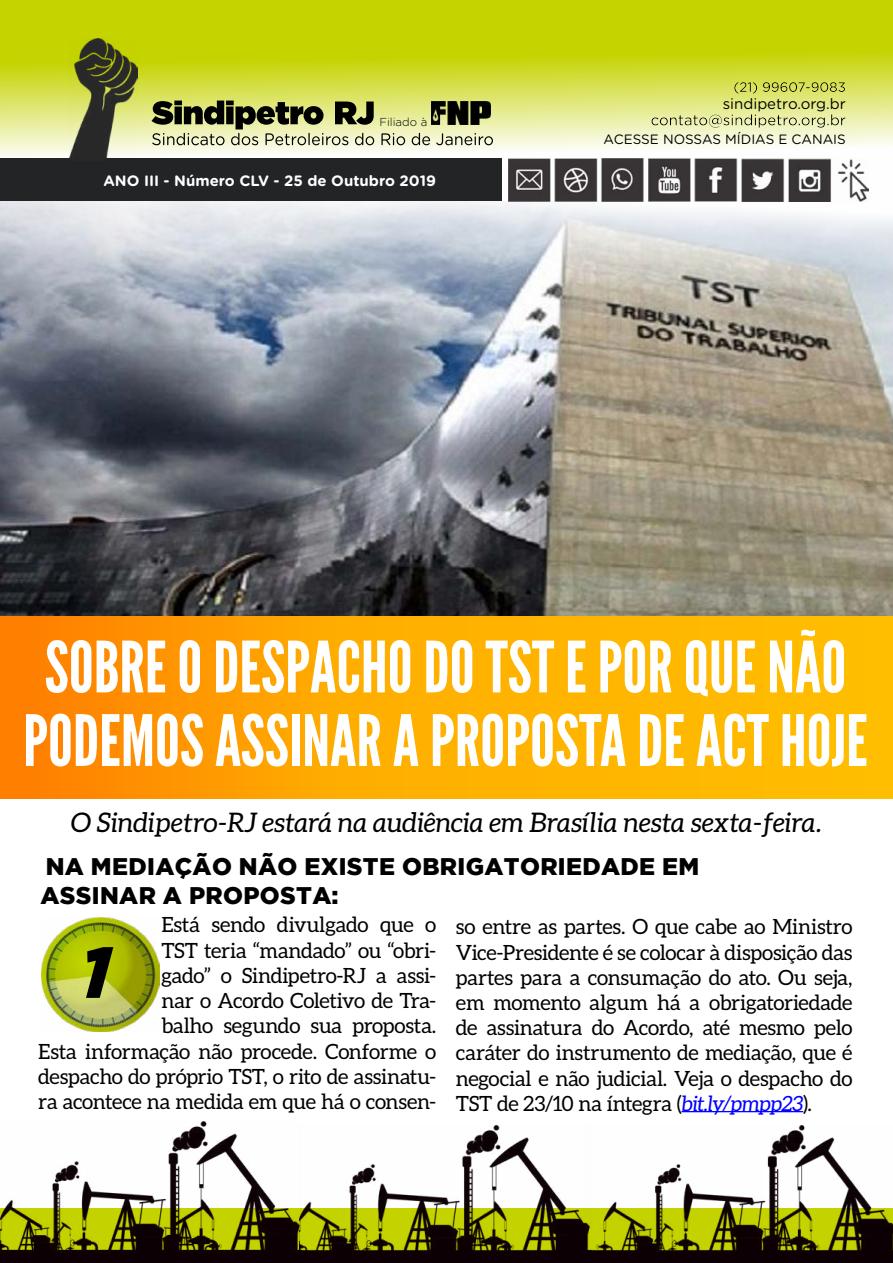
<style>
.page{position:relative;width:893px;height:1263px;background:#fff}
.page>*{position:absolute;margin:0;border:0;box-sizing:border-box;transform-origin:0 0}
.t1{font:italic 900 72px "Gotham";color:#000}
.t2{font:70.5px/73.5px "League Gothic";color:#fff;text-align:center}
.t3{font:italic 27px "Aleo";color:#000}
.t4{font:900 24px/28.8px "Gotham";letter-spacing:.015em;color:#000}
.t5{font:21px/25.2px "Aleo";letter-spacing:-.015em;color:#000;text-align:right}
.t6{font:700 15px "Gotham Rounded";color:#fff}
.t7{font:15px "Gotham Rounded";color:#000}
.t8{font:13.5px "Gotham Rounded";color:#000}
.t9{font:300 11.55px "Gotham Rounded";color:#000}
.s1{font-style:italic;color:#00f}
</style>
<div class="page">
<img style="left:0;top:202px;width:893px;height:415px">
<svg style="left:0;top:0;width:893px;height:201px;background:#d3dd43"></svg>
<div style="left:0;top:158px;width:502px;height:42px;background:#222425"></div>
<svg style="left:152px;top:101px;width:341px;height:44px;background:#a4a778"></svg>
<img style="left:431px;top:102px;width:60px;height:23px">
<div style="left:633px;top:100px;width:231px;height:31px;background:#000;opacity:.44"></div>
<div style="left:713px;top:68px;width:149px;height:28px;background:#000;opacity:.44"></div>
<img style="left:508px;top:158px;width:361px;height:43px">
<img style="left:68px;top:38px;width:70px;height:120px">
<img style="left:0;top:617px;width:893px;height:181px">
<img style="left:41px;top:917px;width:119px;height:114px">
<hr style="left:681px;top:1111px;width:122px;height:1px;background:#00f">
<img style="left:0;top:1121px;width:299px;height:142px">
<img style="left:299px;top:1125px;width:285px;height:138px">
<img style="left:584px;top:1125px;width:309px;height:138px">
<p class="t9" style="left:379px;top:114px;width:49px">Filiado à</p>
<p class="t6" style="left:103px;top:170px;width:334px">ANO III - Número CLV - 25 de Outubro 2019</p>
<p class="t7" style="left:723px;top:93px;width:125px">sindipetro.org.br</p>
<p class="t8" style="left:604px;top:130px;width:244px">ACESSE NOSSAS MÍDIAS E CANAIS</p>
<h2 class="t2" style="left:23px;top:632px;width:846px">SOBRE O DESPACHO DO TST E POR QUE NÃO<br>PODEMOS ASSINAR A PROPOSTA DE ACT HOJE</h2>
<p class="t3" style="left:71px;top:807px;width:752px">O Sindipetro-RJ estará na audiência em Brasília nesta sexta-feira.</p>
<p class="t4" style="left:41px;top:851px;width:660px">NA MEDIAÇÃO NÃO EXISTE OBRIGATORIEDADE EM<br>ASSINAR A PROPOSTA:</p>
<p class="t5" style="left:456px;top:914px;width:398px;text-align:justify">so entre as partes. O que cabe ao Ministro Vice-Presidente é se colocar à disposição das partes para a consumação do ato. Ou seja, em momento algum há a obrigatoriedade de assinatura do Acordo, até mesmo pelo caráter do instrumento de mediação, que é negocial e não judicial. Veja o despacho do TST de 23/10 na íntegra (<span class="s1">bit.ly/pmpp23</span>).</p>
<p class="t5" style="left:38px;top:912px;width:400px">Está sendo divulgado que o<br>TST teria “mandado” ou “obri-<br>gado” o Sindipetro-RJ a assi-<br>nar o Acordo Coletivo de Tra-<br>balho segundo sua proposta.<br>Esta informação não procede. Conforme o despacho do próprio TST, o rito de assinatu&shy;ra acontece na medida em que há o consen-</p>
<h1 class="t1" style="left:80px;top:931px;width:32px">1</h1>
</div>
